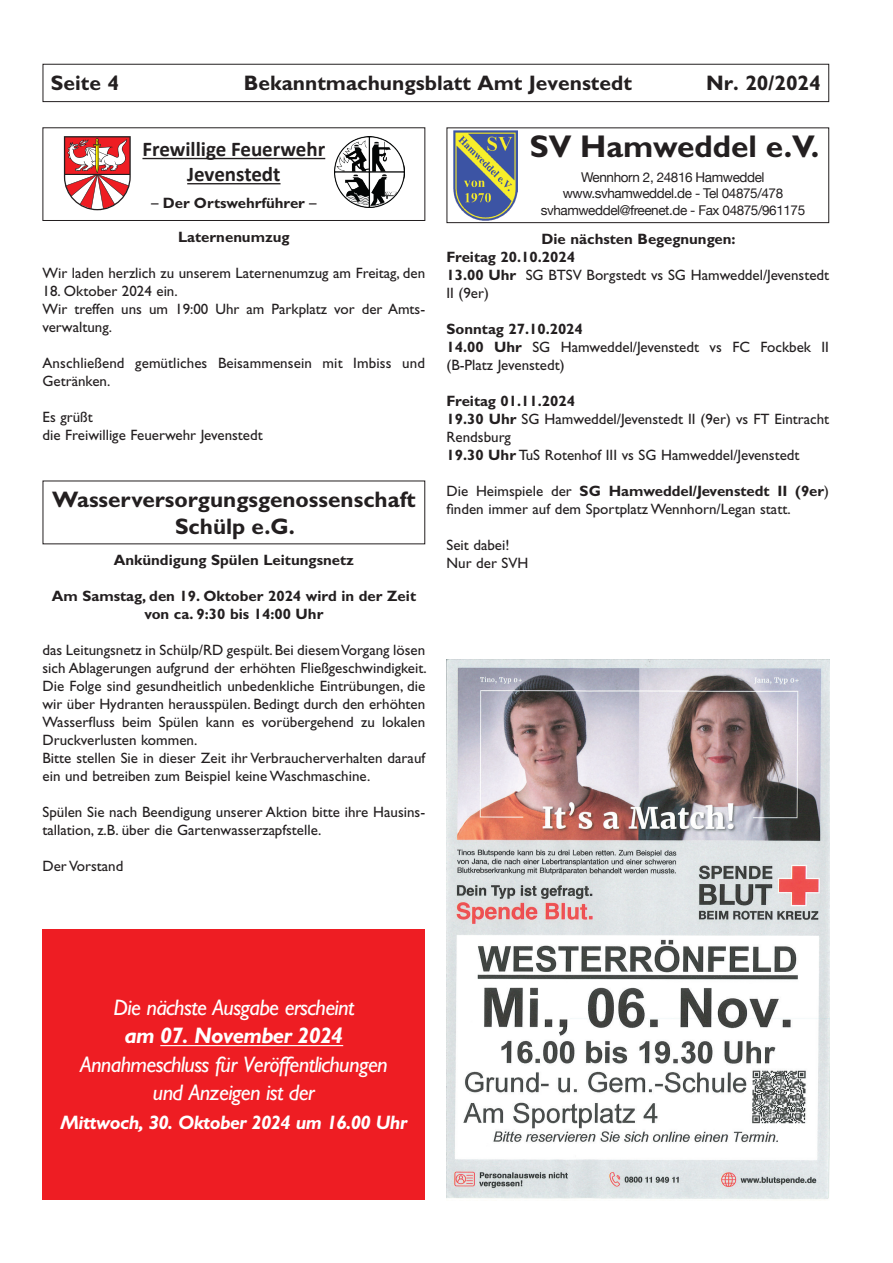
<style>
.page{position:relative;width:893px;height:1263px;background:#fff}
.page>*{position:absolute;margin:0;border:0;box-sizing:border-box;transform-origin:0 0}
.t1{font:700 31.5px "Gill Sans Std";color:#231f20}
.t2{font:italic 22.5px/28.5px "Gill Sans Std";letter-spacing:-.03em;color:#fff;text-align:center}
.t3{font:700 22.5px/27px "Gill Sans Std";color:#231f20;text-align:center}
.t4{font:italic 700 22.5px "Gill Sans Std";letter-spacing:-.03em;color:#fff}
.t5{font:700 21px "Gill Sans Std";color:#231f20}
.t6{font:700 21px/25.2px "Calibri";color:#231f20;text-align:center}
.t7{font:italic 700 19.5px "Gill Sans Std";letter-spacing:-.03em;color:#fff}
.t8{font:15px/18px "Gill Sans Std";color:#231f20}
.t9{font:700 15px/18px "Gill Sans Std";color:#231f20}
.t10{font:13.5px/16.2px "Helvetica Neue";letter-spacing:-.03em;color:#231f20;text-align:center}
.s1{font-family:"Helvetica Neue";font-weight:400}
.s2{font-weight:400}
.s3{font-weight:700}
</style>
<div class="page">
<div style="left:43px;top:64px;width:786px;height:38px;border:1px solid #231f20"></div>
<hr style="left:142px;top:158px;width:183px;height:1px;background:#231f20">
<hr style="left:187px;top:183px;width:94px;height:1px;background:#231f20">
<div style="left:43px;top:127px;width:382px;height:94px;border:1px solid #231f20"></div>
<img style="left:334px;top:136px;width:71px;height:71px">
<svg style="left:64px;top:136px;width:67px;height:74px"></svg>
<div style="left:446px;top:127px;width:383px;height:96px;border:1px solid #231f20"></div>
<img style="left:453px;top:131px;width:65px;height:90px">
<img style="left:446px;top:659px;width:383px;height:541px">
<div style="left:43px;top:929px;width:382px;height:270px;background:#ee1d23"></div>
<hr style="left:160px;top:1045px;width:183px;height:1px;background:#fff">
<h3 class="t5" style="left:51px;top:71px;width:70px">Seite 4</h3>
<h3 class="t5" style="left:244px;top:71px;width:389px">Bekanntmachungsblatt Amt Jevenstedt</h3>
<h3 class="t5" style="left:706px;top:71px;width:116px">Nr. 20/2024</h3>
<h3 class="t6" style="left:142px;top:136px;width:184px">Frewillige Feuerwehr<br>Jevenstedt</h3>
<p class="t9" style="left:151px;top:194px;width:167px"><span class="s1">–</span> Der Ortswehrführer <span class="s1">–</span></p>
<p class="t9" style="left:178px;top:228px;width:113px">Laternenumzug</p>
<p class="t8" style="left:43px;top:264px;width:384px">Wir laden herzlich zu unserem Laternenumzug am Freitag, den</p>
<p class="t8" style="left:43px;top:282px;width:384px">18. Oktober 2024 ein.<br>Wir treffen uns um 19:00 Uhr am Parkplatz vor der Amts&shy;verwaltung.</p>
<p class="t8" style="left:43px;top:354px;width:384px">Anschließend gemütliches Beisammensein mit Imbiss und<br>Getränken.</p>
<p class="t8" style="left:43px;top:408px;width:222px">Es grüßt<br>die Freiwillige Feuerwehr Jevenstedt</p>
<h2 class="t3" style="left:52px;top:485px;width:365px">Wasserversorgungsgenossenschaft<br>Schülp e.G.</h2>
<p class="t9" style="left:114px;top:551px;width:242px">Ankündigung Spülen Leitungsnetz</p>
<p class="t9" style="left:52px;top:587px;width:366px;text-align:center">Am Samstag, den 19. Oktober 2024 wird in der Zeit von ca. 9:30 bis 14:00 Uhr</p>
<p class="t8" style="left:43px;top:641px;width:386px">das Leitungsnetz in Schülp/RD gespült. Bei diesem Vorgang lösen sich Ablagerungen aufgrund der erhöhten Fließgeschwindigkeit.<br>Die Folge sind gesundheitlich unbedenkliche Eintrübungen, die wir über Hydranten herausspülen. Bedingt durch den erhöhten Wasserfluss beim Spülen kann es vorübergehend zu lokalen Druckverlusten kommen.<br>Bitte stellen Sie in dieser Zeit ihr Verbraucherverhalten darauf ein und betreiben zum Beispiel keine Waschmaschine.</p>
<p class="t8" style="left:43px;top:803px;width:384px">Spülen Sie nach Beendigung unserer Aktion bitte ihre Hausins&shy;tallation, z.B. über die Gartenwasserzapfstelle.</p>
<p class="t8" style="left:43px;top:857px;width:82px">Der Vorstand</p>
<h1 class="t1" style="left:530px;top:128px;width:291px">SV Hamweddel e.V.</h1>
<p class="t10" style="left:541px;top:170px;width:266px">Wennhorn 2, 24816 Hamweddel www.svhamweddel.de - Tel 04875/478 svhamweddel@freenet.de - Fax 04875/961175</p>
<p class="t9" style="left:446px;top:230px;width:384px;text-indent:95px">Die nächsten Begegnungen:<br>Freitag 20.10.2024<br>13.00 Uhr <span class="s2">SG BTSV Borgstedt vs SG Hamweddel/Jevenstedt<br>II (9er)</span></p>
<p class="t8" style="left:446px;top:320px;width:384px"><span class="s3">Sonntag 27.10.2024<br>14.00 Uhr</span> SG Hamweddel/Jevenstedt vs FC Fockbek II (B-Platz Jevenstedt)</p>
<p class="t8" style="left:446px;top:392px;width:384px"><span class="s3">Freitag 01.11.2024<br>19.30 Uhr</span> SG Hamweddel/Jevenstedt II (9er) vs FT Eintracht Rendsburg<br><span class="s3">19.30 Uhr</span> TuS Rotenhof III vs SG Hamweddel/Jevenstedt</p>
<p class="t8" style="left:446px;top:482px;width:384px">Die Heimspiele der <span class="s3">SG Hamweddel/Jevenstedt II (9er</span>) finden immer auf dem Sportplatz Wennhorn/Legan statt.</p>
<p class="t8" style="left:446px;top:536px;width:83px">Seit dabei!<br>Nur der SVH</p>
<h2 class="t2" style="left:113px;top:993px;width:242px">Die nächste Ausgabe erscheint</h2>
<h2 class="t4" style="left:125px;top:1023px;width:220px">am 07. November 2024</h2>
<h2 class="t2" style="left:80px;top:1050px;width:309px">Annahmeschluss für Veröffentlichungen und Anzeigen ist der</h2>
<h3 class="t7" style="left:61px;top:1111px;width:348px">Mittwoch, 30. Oktober 2024 um 16.00 Uhr</h3>
</div>
